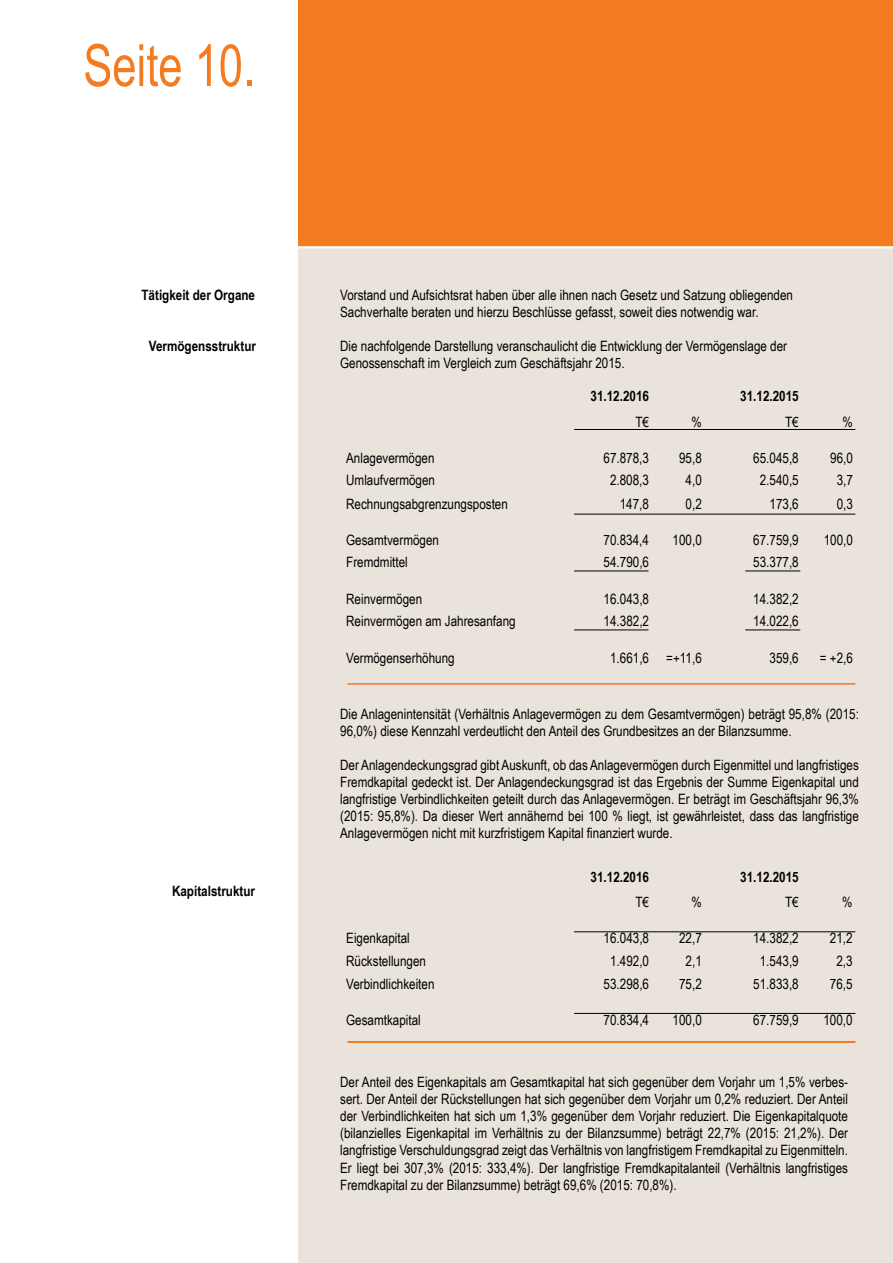
<style>
.page{position:relative;width:893px;height:1263px;background:#fff}
.page>*{position:absolute;margin:0;border:0;box-sizing:border-box;transform-origin:0 0}
.t1{font:58.35px "Arial Narrow";color:#f47b20;scale:.91 1}
.t2{font:14.25px/17.1px "Arial Narrow";color:#000}
.t3{font:700 14.25px "Arial Narrow";color:#000}
</style>
<div class="page">
<div style="left:0;top:247px;width:893px;height:1016px;background:#e9e3dc"></div>
<div style="left:0;top:0;width:893px;height:247px;background:#f47b20"></div>
<hr style="left:0;top:246px;width:893px;height:2px;background:#fff">
<div style="left:0;top:0;width:298px;height:1263px;background:#fff"></div>
<hr style="left:574px;top:931px;width:281px;height:1px;background:#000">
<hr style="left:574px;top:1013px;width:281px;height:1px;background:#000">
<hr style="left:347px;top:1041px;width:508px;height:1px;background:#f47b20">
<hr style="left:347px;top:1042px;width:508px;height:1px;background:#f47b20">
<hr style="left:347px;top:683px;width:508px;height:2px;background:#f47b20">
<hr style="left:574px;top:429px;width:281px;height:1px;background:#000">
<hr style="left:574px;top:514px;width:281px;height:1px;background:#000">
<hr style="left:574px;top:571px;width:74px;height:1px;background:#000">
<hr style="left:574px;top:629px;width:74px;height:1px;background:#000">
<hr style="left:745px;top:571px;width:55px;height:1px;background:#000">
<hr style="left:745px;top:629px;width:55px;height:1px;background:#000">
<h1 class="t1" style="left:83px;top:23px;width:190px">Seite 10.</h1>
<p class="t3" style="left:141px;top:284px;width:115px">Tätigkeit der Organe</p>
<p class="t3" style="left:149px;top:335px;width:109px">Vermögensstruktur</p>
<p class="t3" style="left:172px;top:880px;width:85px">Kapitalstruktur</p>
<p class="t2" style="left:340px;top:285px;width:454px">Vorstand und Aufsichtsrat haben über alle ihnen nach Gesetz und Satzung obliegenden<br>Sachverhalte beraten und hierzu Beschlüsse gefasst, soweit dies notwendig war.</p>
<p class="t2" style="left:340px;top:337px;width:448px">Die nachfolgende Darstellung veranschaulicht die Entwicklung der Vermögenslage der<br>Genossenschaft im Vergleich zum Geschäftsjahr 2015.</p>
<p class="t3" style="left:591px;top:386px;width:60px">31.12.2016</p>
<p class="t3" style="left:740px;top:386px;width:60px">31.12.2015</p>
<p class="t2" style="left:635px;top:412px;width:15px">T€</p>
<p class="t2" style="left:691px;top:412px;width:12px">%</p>
<p class="t2" style="left:785px;top:412px;width:15px">T€</p>
<p class="t2" style="left:843px;top:412px;width:12px">%</p>
<p class="t2" style="left:346px;top:449px;width:90px">Anlagevermögen</p>
<p class="t2" style="left:604px;top:449px;width:47px">67.878,3</p>
<p class="t2" style="left:679px;top:449px;width:24px">95,8</p>
<p class="t2" style="left:753px;top:449px;width:47px">65.045,8</p>
<p class="t2" style="left:830px;top:449px;width:24px">96,0</p>
<p class="t2" style="left:346px;top:471px;width:90px">Umlaufvermögen</p>
<p class="t2" style="left:610px;top:471px;width:40px">2.808,3</p>
<p class="t2" style="left:686px;top:471px;width:18px">4,0</p>
<p class="t2" style="left:760px;top:471px;width:40px">2.540,5</p>
<p class="t2" style="left:837px;top:471px;width:18px">3,7</p>
<p class="t2" style="left:346px;top:494px;width:163px">Rechnungsabgrenzungsposten</p>
<p class="t2" style="left:620px;top:494px;width:31px">147,8</p>
<p class="t2" style="left:686px;top:494px;width:18px">0,2</p>
<p class="t2" style="left:769px;top:494px;width:31px">173,6</p>
<p class="t2" style="left:837px;top:494px;width:18px">0,3</p>
<p class="t2" style="left:346px;top:531px;width:94px">Gesamtvermögen</p>
<p class="t2" style="left:604px;top:531px;width:47px">70.834,4</p>
<p class="t2" style="left:673px;top:531px;width:31px">100,0</p>
<p class="t2" style="left:753px;top:531px;width:47px">67.759,9</p>
<p class="t2" style="left:824px;top:531px;width:31px">100,0</p>
<p class="t2" style="left:346px;top:553px;width:63px">Fremdmittel</p>
<p class="t2" style="left:604px;top:553px;width:47px">54.790,6</p>
<p class="t2" style="left:753px;top:553px;width:47px">53.377,8</p>
<p class="t2" style="left:346px;top:590px;width:77px">Reinvermögen</p>
<p class="t2" style="left:604px;top:590px;width:47px">16.043,8</p>
<p class="t2" style="left:753px;top:590px;width:47px">14.382,2</p>
<p class="t2" style="left:346px;top:612px;width:171px">Reinvermögen am Jahresanfang</p>
<p class="t2" style="left:604px;top:612px;width:47px">14.382,2</p>
<p class="t2" style="left:753px;top:612px;width:47px">14.022,6</p>
<p class="t2" style="left:346px;top:649px;width:110px">Vermögenserhöhung</p>
<p class="t2" style="left:610px;top:649px;width:93px">1.661,6 =+11,6</p>
<p class="t2" style="left:769px;top:649px;width:31px">359,6</p>
<p class="t2" style="left:820px;top:649px;width:35px">= +2,6</p>
<p class="t2" style="left:340px;top:704px;width:520px">Die Anlagenintensität (Verhältnis Anlagevermögen zu dem Gesamtvermögen) beträgt 95,8% (2015:<br>96,0%) diese Kennzahl verdeutlicht den Anteil des Grundbesitzes an der Bilanzsumme.</p>
<p class="t2" style="left:340px;top:756px;width:520px;text-align:justify">Der Anlagendeckungsgrad gibt Auskunft, ob das Anlagevermögen durch Eigenmittel und langfristiges Fremdkapital gedeckt ist. Der Anlagendeckungsgrad ist das Ergebnis der Summe Eigenkapital und langfristige Verbindlichkeiten geteilt durch das Anlagevermögen. Er beträgt im Geschäftsjahr 96,3% (2015: 95,8%). Da dieser Wert annähernd bei 100 % liegt, ist gewährleistet, dass das langfristige Anlagevermögen nicht mit kurzfristigem Kapital finanziert wurde.</p>
<p class="t3" style="left:591px;top:866px;width:60px">31.12.2016</p>
<p class="t3" style="left:740px;top:866px;width:60px">31.12.2015</p>
<p class="t2" style="left:635px;top:893px;width:15px">T€</p>
<p class="t2" style="left:691px;top:893px;width:12px">%</p>
<p class="t2" style="left:785px;top:893px;width:15px">T€</p>
<p class="t2" style="left:842px;top:893px;width:12px">%</p>
<p class="t2" style="left:346px;top:929px;width:65px">Eigenkapital</p>
<p class="t2" style="left:604px;top:929px;width:47px">16.043,8</p>
<p class="t2" style="left:679px;top:929px;width:24px">22,7</p>
<p class="t2" style="left:753px;top:929px;width:47px">14.382,2</p>
<p class="t2" style="left:830px;top:929px;width:24px">21,2</p>
<p class="t2" style="left:346px;top:952px;width:81px">Rückstellungen</p>
<p class="t2" style="left:610px;top:952px;width:40px">1.492,0</p>
<p class="t2" style="left:686px;top:952px;width:18px">2,1</p>
<p class="t2" style="left:760px;top:952px;width:40px">1.543,9</p>
<p class="t2" style="left:836px;top:952px;width:18px">2,3</p>
<p class="t2" style="left:346px;top:975px;width:90px">Verbindlichkeiten</p>
<p class="t2" style="left:604px;top:975px;width:47px">53.298,6</p>
<p class="t2" style="left:679px;top:975px;width:24px">75,2</p>
<p class="t2" style="left:753px;top:975px;width:47px">51.833,8</p>
<p class="t2" style="left:830px;top:975px;width:24px">76,5</p>
<p class="t2" style="left:346px;top:1011px;width:76px">Gesamtkapital</p>
<p class="t2" style="left:604px;top:1011px;width:47px">70.834,4</p>
<p class="t2" style="left:673px;top:1011px;width:31px">100,0</p>
<p class="t2" style="left:753px;top:1011px;width:47px">67.759,9</p>
<p class="t2" style="left:823px;top:1011px;width:31px">100,0</p>
<p class="t2" style="left:340px;top:1073px;width:509px;text-align:justify">Der Anteil des Eigenkapitals am Gesamtkapital hat sich gegenüber dem Vorjahr um 1,5% verbes&shy;sert. Der Anteil der Rückstellungen hat sich gegenüber dem Vorjahr um 0,2% reduziert. Der Anteil der Verbindlichkeiten hat sich um 1,3% gegenüber dem Vorjahr reduziert. Die Eigenkapitalquote (bilanzielles Eigenkapital im Verhältnis zu der Bilanzsumme) beträgt 22,7% (2015: 21,2%). Der langfristige Verschuldungsgrad zeigt das Verhältnis von langfristigem Fremdkapital zu Eigenmitteln.<br>Er liegt bei 307,3% (2015: 333,4%). Der langfristige Fremdkapitalanteil (Verhältnis langfristiges Fremdkapital zu der Bilanzsumme) beträgt 69,6% (2015: 70,8%).</p>
</div>
